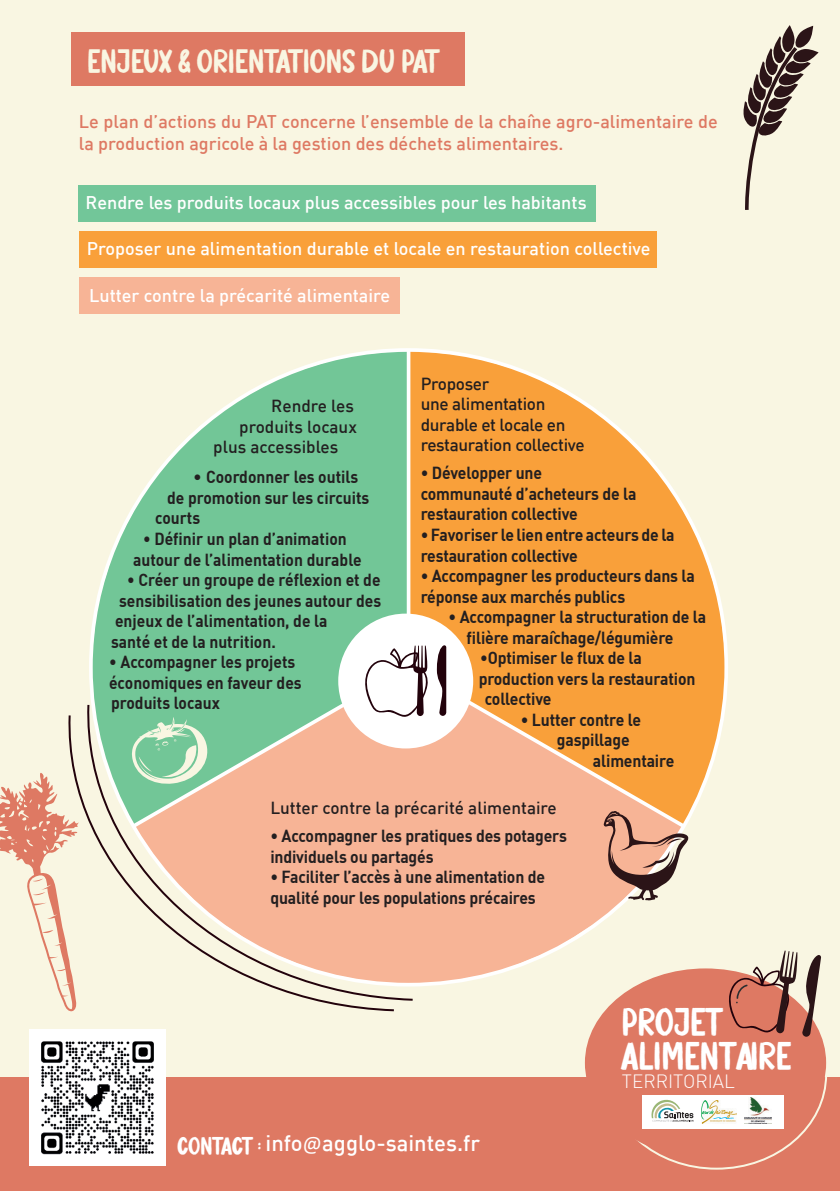
<style>
.page{position:relative;width:840px;height:1191px;background:#fff}
.page>*{position:absolute;margin:0;border:0;box-sizing:border-box;transform-origin:0 0}
.t1{font:28.2px/33.8px "Banana Pastry";color:#fff}
.t2{font:24px "Banana Pastry";color:#f9f6e2}
.t3{font:500 22px "DIN";color:#fff}
.t4{font:300 18.8px "DIN";color:#fff}
.t5{font:500 18px "DIN";color:#fff}
.t6{font:500 18px/21.6px "DIN";color:#de7963}
.t7{font:700 17.2px/20.6px "DIN";letter-spacing:-.01em;color:#231f20;scale:.92 1}
.t8{font:700 17.2px/20.6px "DIN";letter-spacing:-.01em;color:#231f20;text-align:center;scale:.91 1}
.t9{font:500 17.2px "DIN";color:#231f20}
.t10{font:500 17.2px/20.6px "DIN";letter-spacing:-.02em;color:#231f20}
.s1{font-weight:500}
.s2{font-family:"Banana Pastry";font-weight:400;font-size:18px}
.s3{font-family:"Calibri";font-weight:400}
</style>
<div class="page">
<div style="left:0;top:0;width:839px;height:1191px;background:#f9f6e2"></div>
<div style="left:0;top:1077px;width:839px;height:114px;background:#de7963"></div>
<div style="left:79px;top:185px;width:516px;height:36px;background:#72c699"></div>
<div style="left:79px;top:277px;width:320px;height:36px;background:#f7b496"></div>
<svg style="left:89px;top:348px;width:638px;height:638px"></svg>
<div style="left:338px;top:613px;width:135px;height:135px;background:#fff;border-radius:50%"></div>
<svg style="left:365px;top:645px;width:81px;height:71px"></svg>
<svg style="left:87px;top:703px;width:327px;height:298px"></svg>
<svg style="left:68px;top:713px;width:328px;height:299px"></svg>
<svg style="left:0;top:771px;width:81px;height:241px"></svg>
<svg style="left:743px;top:25px;width:75px;height:185px"></svg>
<svg style="left:603px;top:811px;width:85px;height:89px"></svg>
<svg style="left:131px;top:717px;width:78px;height:69px"></svg>
<div style="left:79px;top:231px;width:577px;height:36px;background:#f9a03a"></div>
<div style="left:584px;top:968px;width:241px;height:189px;background:#de7963;border-radius:50%"></div>
<svg style="left:568px;top:937px;width:125px;height:99px"></svg>
<div style="left:641px;top:1095px;width:141px;height:33px;background:#fff"></div>
<img style="left:701px;top:1100px;width:35px;height:23px">
<img style="left:744px;top:1097px;width:26px;height:26px">
<svg style="left:651px;top:1099px;width:42px;height:22px"></svg>
<div style="left:71px;top:33px;width:394px;height:53px;background:#de7963"></div>
<img style="left:30px;top:1029px;width:136px;height:136px">
<svg style="left:725px;top:950px;width:95px;height:86px"></svg>
<p class="t2" style="left:88px;top:43px;width:353px">ENJEUX &amp; ORIENTATIONS DU PAT</p>
<p class="t6" style="left:79px;top:111px;width:640px">Le plan d’actions du PAT concerne l’ensemble de la chaîne agro-alimentaire de la production agricole à la gestion des déchets alimentaires.</p>
<p class="t5" style="left:86px;top:191px;width:502px">Rendre les produits locaux plus accessibles pour les habitants</p>
<p class="t5" style="left:87px;top:237px;width:565px">Proposer une alimentation durable et locale en restauration collective</p>
<p class="t5" style="left:89px;top:284px;width:302px">Lutter contre la précarité alimentaire</p>
<p class="t10" style="left:420px;top:372px;width:165px">Proposer<br>une alimentation durable et locale en restauration collective</p>
<p class="t7" style="left:420px;top:462px;width:236px">• Développer une communauté d’acheteurs de la restauration collective</p>
<p class="t7" style="left:420px;top:524px;width:277px">• Favoriser le lien entre acteurs de la restauration collective</p>
<p class="t7" style="left:420px;top:565px;width:299px">• Accompagner les producteurs dans la réponse aux marchés publics</p>
<p class="t7" style="left:466px;top:606px;width:262px;text-indent:-18px">• Accompagner la structuration de la filière maraîchage/légumière</p>
<p class="t7" style="left:480px;top:647px;width:177px">•Optimiser le flux de la</p>
<p class="t7" style="left:478px;top:667px;width:237px">production vers la restauration</p>
<p class="t7" style="left:484px;top:688px;width:74px">collective</p>
<p class="t7" style="left:520px;top:708px;width:132px">• Lutter contre le</p>
<p class="t7" style="left:556px;top:729px;width:81px">gaspillage</p>
<p class="t7" style="left:592px;top:750px;width:90px">alimentaire</p>
<p class="t9" style="left:270px;top:797px;width:288px">Lutter contre la précarité alimentaire</p>
<p class="t7" style="left:270px;top:824px;width:324px">• Accompagner les pratiques des potagers individuels ou partagés</p>
<p class="t7" style="left:270px;top:866px;width:300px">• Faciliter l’accès à une alimentation de qualité pour les populations précaires</p>
<p class="t9" style="left:271px;top:395px;width:84px">Rendre les</p>
<p class="t9" style="left:239px;top:415px;width:119px">produits locaux</p>
<p class="t9" style="left:213px;top:436px;width:127px">plus accessibles</p>
<p class="t8" style="left:193px;top:466px;width:183px"><span class="s1">•</span> Coordonner les outils</p>
<p class="t8" style="left:167px;top:486px;width:223px">de promotion sur les circuits</p>
<p class="t8" style="left:155px;top:507px;width:51px">courts</p>
<p class="t8" style="left:133px;top:528px;width:252px">• Définir un plan d’animation autour de l’alimentation durable</p>
<p class="t8" style="left:127px;top:569px;width:280px">• Créer un groupe de réflexion et de</p>
<p class="t8" style="left:119px;top:589px;width:289px">sensibilisation des jeunes autour des</p>
<p class="t8" style="left:115px;top:610px;width:235px">enjeux de l’alimentation, de la</p>
<p class="t8" style="left:111px;top:630px;width:182px">santé et de la nutrition.</p>
<p class="t8" style="left:109px;top:651px;width:213px;text-align:left">• Accompagner les projets économiques en faveur des produits locaux</p>
<p class="t3" style="left:177px;top:1128px;width:304px"><span class="s2">CONTACT :</span> info<span class="s3">@</span>agglo-saintes.fr</p>
<h1 class="t1" style="left:621px;top:1003px;width:171px">PROJET<br>ALIMENTAIRE</h1>
<p class="t4" style="left:621px;top:1070px;width:114px">TERRITORIAL</p>
</div>
